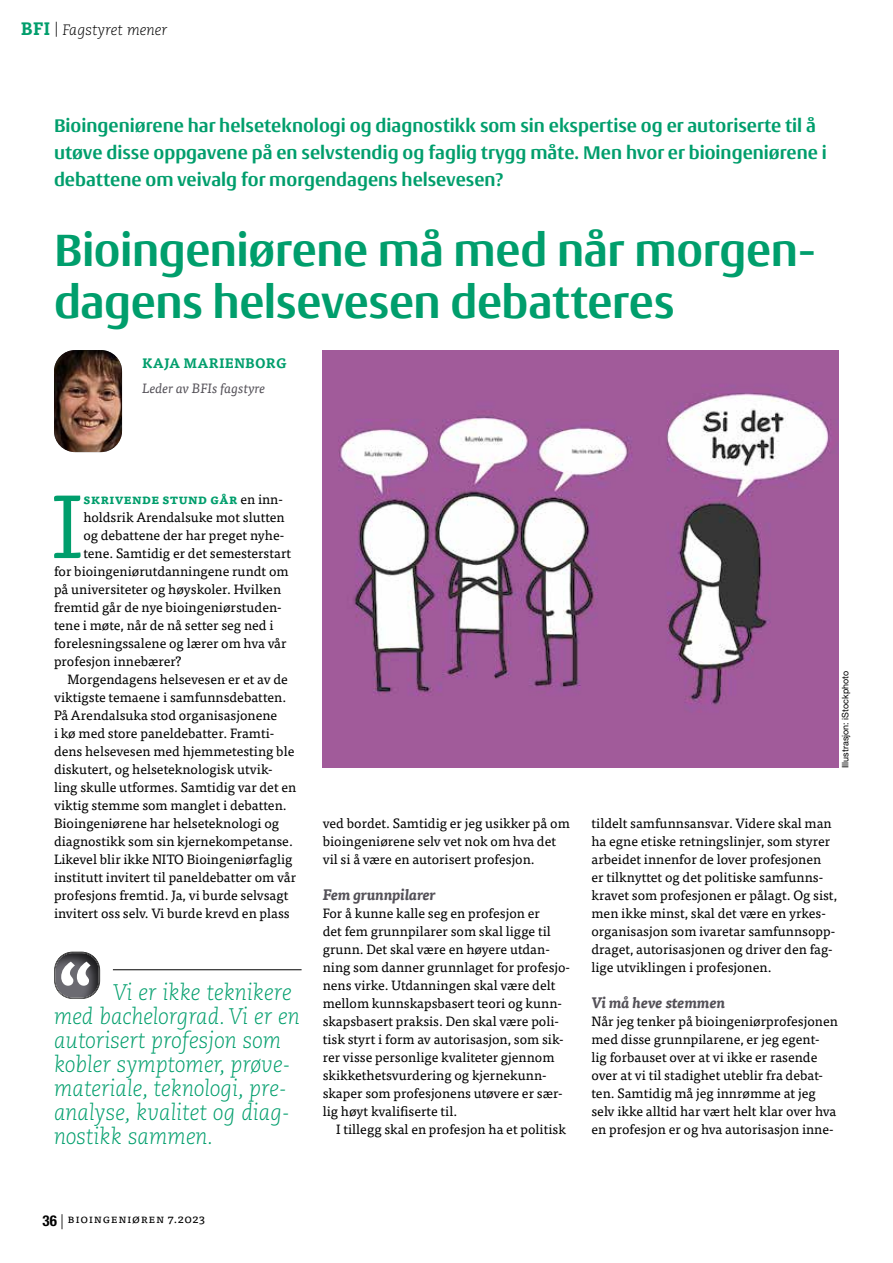
<style>
.page{position:relative;width:893px;height:1263px;background:#fff}
.page>*{position:absolute;margin:0;border:0;box-sizing:border-box;transform-origin:0 0}
.t1{font:300 99.75px "Urbana";color:#009e6c}
.t2{font:700 48px/52.5px "Conto";letter-spacing:-.01em;color:#009e6c}
.t3{font:italic 300 22.5px/24px "Caecilia LT Std";color:#009e6c;scale:.96 1}
.t4{font:700 19.5px/27px "Conto";color:#009e6c}
.t5{font:italic 700 15px "Tisa Pro";color:#545158}
.t6{font:italic 300 15px "Caecilia LT Std";color:#000}
.t7{font:13.5px/18px "Tisa Pro";color:#000}
.t8{font:700 13.5px "Tisa Pro";color:#009e6c}
.t9{font:italic 13.5px "Tisa Pro";color:#545158}
.t10{font:12px "Tisa Pro";letter-spacing:.05em;color:#000}
.t11{font:9px "Helvetica Neue LT Pro";color:#000}
.s1{font-weight:800;font-style:normal;font-size:18px;color:#009e6c}
.s2{font-weight:400;color:#000}
.s3{font-family:"Helvetica Neue LT Pro";font-weight:700;font-stretch:condensed;font-size:15px}
.s4{font-family:"Helvetica Neue LT Pro";font-weight:300;font-size:15px}
</style>
<div class="page">
<hr style="left:113px;top:969px;width:189px;height:1px;background:#000">
<div style="left:51px;top:949px;width:50px;height:51px;background:#000;opacity:.75"></div>
<svg style="left:54px;top:952px;width:46px;height:47px"></svg>
<img style="left:54px;top:350px;width:68px;height:102px">
<img style="left:323px;top:350px;width:516px;height:418px">
<p class="t6" style="left:21px;top:21px;width:148px"><span class="s1">BFI</span> | Fagstyret mener</p>
<h3 class="t4" style="left:54px;top:112px;width:774px">Bioingeniørene har helseteknologi og diagnostikk som sin ekspertise og er autoriserte til å utøve disse oppgavene på en selvstendig og faglig trygg måte. Men hvor er bioingeniørene i debattene om veivalg for morgendagens helsevesen?</h3>
<h2 class="t2" style="left:54px;top:222px;width:764px">Bioingeniørene må med når morgen&shy;dagens helsevesen debatteres</h2>
<p class="t8" style="left:142px;top:352px;width:146px">KAJA MARIENBORG</p>
<p class="t9" style="left:142px;top:378px;width:125px">Leder av BFIs fagstyre</p>
<h1 class="t1" style="left:51px;top:475px;width:33px">I</h1>
<p class="t8" style="left:83px;top:488px;width:201px">skrivende stund går <span class="s2">en inn-</span></p>
<p class="t7" style="left:83px;top:507px;width:203px">holdsrik Arendalsuke mot slutten</p>
<p class="t7" style="left:83px;top:525px;width:202px">og debattene der har preget nyhe-</p>
<p class="t7" style="left:83px;top:543px;width:209px">tene. Samtidig er det semesterstart</p>
<p class="t7" style="left:54px;top:561px;width:236px">for bioingeniørutdanningene rundt om</p>
<p class="t7" style="left:54px;top:579px;width:229px">på universiteter og høyskoler. Hvilken</p>
<p class="t7" style="left:54px;top:597px;width:229px">fremtid går de nye bioingeniørstuden-</p>
<p class="t7" style="left:54px;top:615px;width:221px">tene i møte, når de nå setter seg ned i</p>
<p class="t7" style="left:54px;top:633px;width:234px">forelesningssalene og lærer om hva vår</p>
<p class="t7" style="left:54px;top:651px;width:129px">profesjon innebærer?</p>
<p class="t7" style="left:68px;top:669px;width:222px">Morgendagens helsevesen er et av de</p>
<p class="t7" style="left:54px;top:687px;width:234px">viktigste temaene i samfunnsdebatten.</p>
<p class="t7" style="left:54px;top:705px;width:225px">På Arendalsuka stod organisasjonene</p>
<p class="t7" style="left:54px;top:723px;width:222px">i kø med store paneldebatter. Framti-</p>
<p class="t7" style="left:54px;top:741px;width:242px">dens helsevesen med hjemmetesting ble</p>
<p class="t7" style="left:54px;top:759px;width:220px">diskutert, og helseteknologisk utvik-</p>
<p class="t7" style="left:54px;top:777px;width:244px">ling skulle utformes. Samtidig var det en</p>
<p class="t7" style="left:54px;top:795px;width:234px">viktig stemme som manglet i debatten.</p>
<p class="t7" style="left:54px;top:813px;width:227px">Bioingeniørene har helseteknologi og</p>
<p class="t7" style="left:54px;top:831px;width:240px">diagnostikk som sin kjernekompetanse.</p>
<p class="t7" style="left:54px;top:849px;width:240px">Likevel blir ikke NITO Bioingeniørfaglig</p>
<p class="t7" style="left:54px;top:867px;width:244px">institutt invitert til paneldebatter om vår</p>
<p class="t7" style="left:54px;top:885px;width:236px">profesjons fremtid. Ja, vi burde selvsagt</p>
<p class="t7" style="left:54px;top:903px;width:237px">invitert oss selv. Vi burde krevd en plass</p>
<h3 class="t3" style="left:54px;top:981px;width:258px;text-indent:59px">Vi er ikke teknikere med bachelorgrad. Vi er en autorisert profesjon som kobler symptomer, prøve&shy;materiale, teknologi, pre&shy;analyse, kvalitet og diag&shy;nostikk sammen.</h3>
<p class="t7" style="left:323px;top:813px;width:249px">ved bordet. Samtidig er jeg usikker på om bioingeniørene selv vet nok om hva det vil si å være en autorisert profesjon.</p>
<p class="t5" style="left:323px;top:883px;width:114px">Fem grunnpilarer</p>
<p class="t7" style="left:323px;top:903px;width:249px">For å kunne kalle seg en profesjon er<br>det fem grunnpilarer som skal ligge til grunn. Det skal være en høyere utdan&shy;ning som danner grunnlaget for profesjo&shy;nens virke. Utdanningen skal være delt mellom kunnskapsbasert teori og kunn&shy;skapsbasert praksis. Den skal være poli&shy;tisk styrt i form av autorisasjon, som sik&shy;rer visse personlige kvaliteter gjennom skikkethetsvurdering og kjernekunn&shy;skaper som profesjonens utøvere er sær&shy;lig høyt kvalifiserte til.</p>
<p class="t7" style="left:336px;top:1119px;width:231px">I tillegg skal en profesjon ha et politisk</p>
<p class="t11" style="left:840px;top:768px;width:99px;rotate:-90deg">Illustrasjon: iStockphoto</p>
<p class="t7" style="left:591px;top:813px;width:247px">tildelt samfunnsansvar. Videre skal man ha egne etiske retningslinjer, som styrer arbeidet innenfor de lover profesjonen<br>er tilknyttet og det politiske samfunns&shy;kravet som profesjonen er pålagt. Og sist, men ikke minst, skal det være en yrkes&shy;organisasjon som ivaretar samfunnsopp&shy;draget, autorisasjonen og driver den fag&shy;lige utviklingen i profesjonen.</p>
<p class="t5" style="left:591px;top:991px;width:135px">Vi må heve stemmen</p>
<p class="t7" style="left:591px;top:1011px;width:248px">Når jeg tenker på bioingeniørprofesjonen med disse grunnpilarene, er jeg egent&shy;lig forbauset over at vi ikke er rasende over at vi til stadighet uteblir fra debat&shy;ten. Samtidig må jeg innrømme at jeg selv ikke alltid har vært helt klar over hva en profesjon er og hva autorisasjon inne-</p>
<p class="t10" style="left:43px;top:1209px;width:164px"><span class="s3">36</span> <span class="s4">|</span> Bioingeniøren 7.2023</p>
</div>
